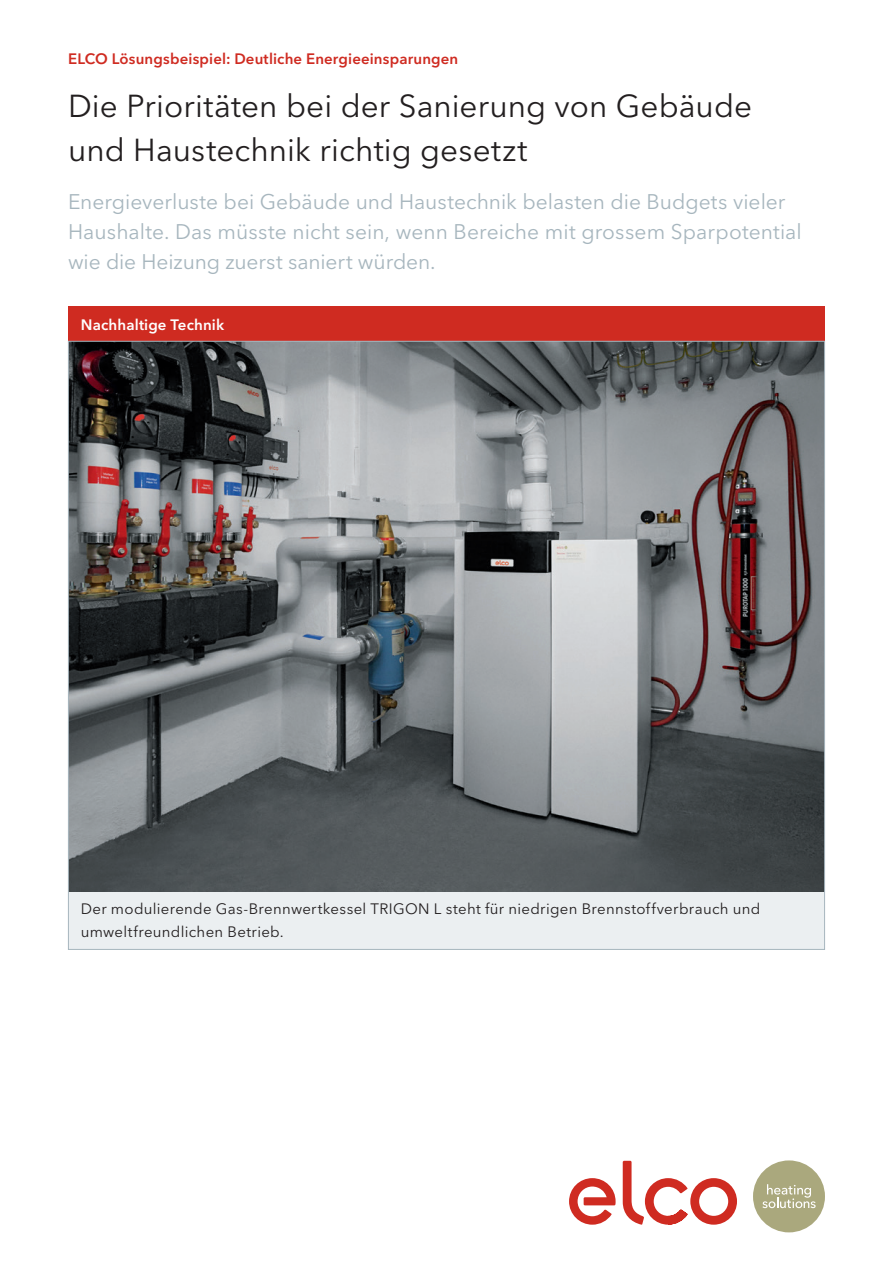
<style>
.page{position:relative;width:893px;height:1263px;background:#fff}
.page>*{position:absolute;margin:0;border:0;box-sizing:border-box;transform-origin:0 0}
.t1{font:31.5px/43.2px "Avenir Next LT Pro";color:#231f20}
.t2{font:21px/30px "Avenir Next LT Pro";color:#a7b6be}
.t3{font:15px/22.5px "Avenir Next LT Pro";letter-spacing:.02em;color:#231f20}
.t4{font:600 15px "Avenir Next LT Pro";letter-spacing:.01em;color:#cf2b21}
.t5{font:600 15px "Avenir Next LT Pro";letter-spacing:.01em;color:#fff}
</style>
<div class="page">
<div style="left:753px;top:1160px;width:72px;height:72px;background:#aaa87d;border-radius:50%"></div>
<svg style="left:762px;top:1184px;width:54px;height:24px"></svg>
<svg style="left:569px;top:1161px;width:168px;height:64px"></svg>
<img style="left:70px;top:343px;width:753px;height:549px">
<div style="left:68px;top:307px;width:757px;height:34px;background:#cf2b21"></div>
<div style="left:68px;top:892px;width:757px;height:58px;background:#ebeff1"></div>
<p class="t4" style="left:68px;top:50px;width:392px">ELCO Lösungsbeispiel: Deutliche Energieeinsparungen</p>
<h1 class="t1" style="left:68px;top:85px;width:686px">Die Prioritäten bei der Sanierung von Gebäude und Haustechnik richtig gesetzt</h1>
<p class="t2" style="left:68px;top:187px;width:735px">Energieverluste bei Gebäude und Haustechnik belasten die Budgets vieler<br>Haushalte. Das müsste nicht sein, wenn Bereiche mit grossem Sparpotential wie die Heizung zuerst saniert würden.</p>
<p class="t5" style="left:81px;top:315px;width:145px">Nachhaltige Technik</p>
<p class="t3" style="left:81px;top:898px;width:681px">Der modulierende Gas-Brennwertkessel TRIGON L steht für niedrigen Brennstoffverbrauch und umweltfreundlichen Betrieb.</p>
</div>
